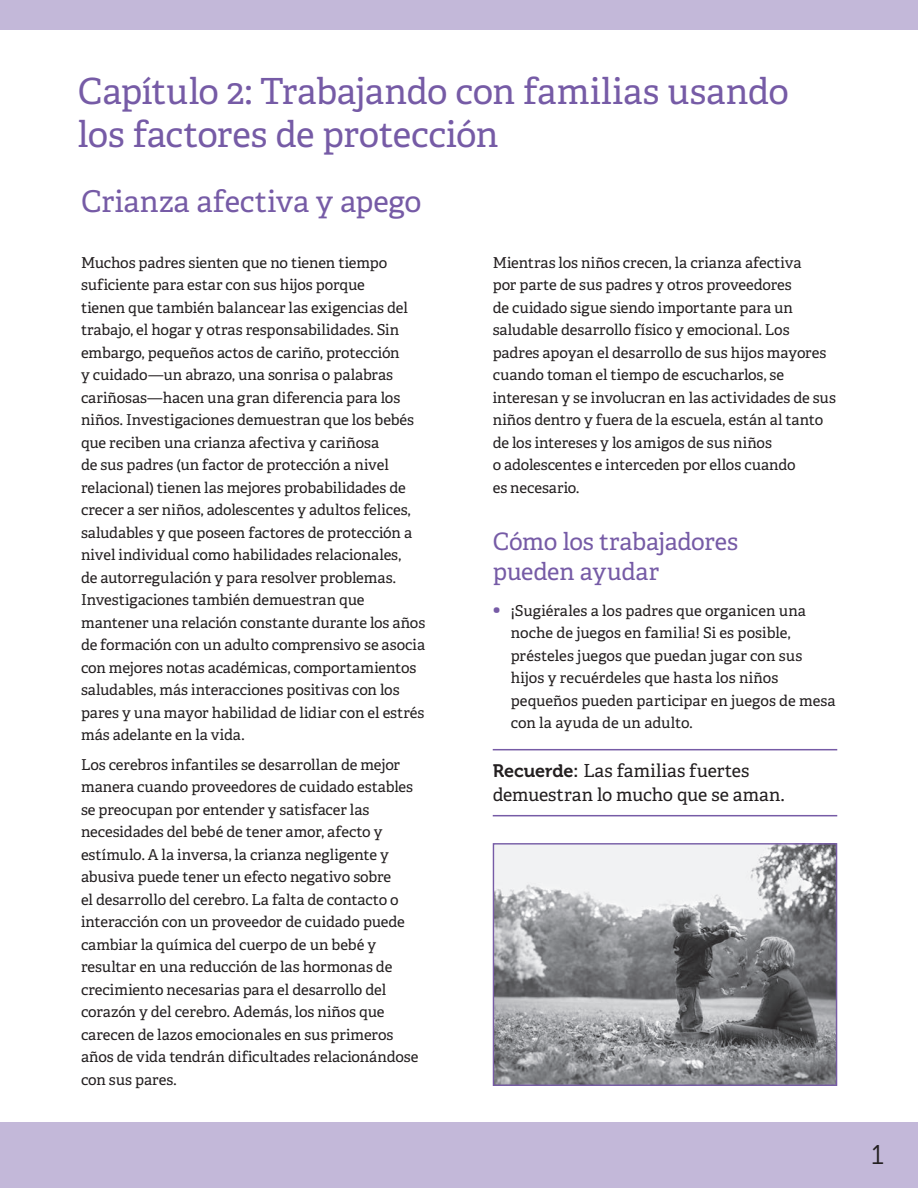
<style>
.page{position:relative;width:918px;height:1188px;background:#fff}
.page>*{position:absolute;margin:0;border:0;box-sizing:border-box;transform-origin:0 0}
.t1{font:36px/43.2px "Adelle";letter-spacing:-.015em;color:#765ba6}
.t2{font:30px "Adelle";color:#765ba6}
.t3{font:27px "Museo 300";color:#231f20}
.t4{font:24px/30px "Adelle";letter-spacing:-.015em;color:#765ba6}
.t5{font:18px/24px "Adelle";color:#231f20}
.t6{font:15px/22.5px "Adelle PE";letter-spacing:-.005em;color:#231f20}
.t7{font:15px/22.5px "Adelle";letter-spacing:.005em;color:#231f20}
.s1{font-size:21px;color:#765ba6}
.s2{font-family:"Museo 700"}
</style>
<div class="page">
<div style="left:0;top:1123px;width:918px;height:65px;background:#c3b8d9"></div>
<div style="left:1px;top:0;width:917px;height:29px;background:#c3b8d9"></div>
<svg style="left:0;top:0;width:1px;height:29px"></svg>
<img style="left:495px;top:845px;width:340px;height:239px">
<div style="left:493px;top:843px;width:344px;height:243px;border:1px solid #765ba6"></div>
<hr style="left:493px;top:749px;width:344px;height:1px;background:#765ba6">
<hr style="left:493px;top:815px;width:344px;height:1px;background:#765ba6">
<h1 class="t1" style="left:78px;top:70px;width:712px">Capítulo 2: Trabajando con familias usando los factores de protección</h1>
<h2 class="t2" style="left:81px;top:183px;width:342px">Crianza afectiva y apego</h2>
<p class="t6" style="left:81px;top:251px;width:346px">Muchos padres sienten que no tienen tiempo suficiente para estar con sus hijos porque<br>tienen que también balancear las exigencias del trabajo, el hogar y otras responsabilidades. Sin embargo, pequeños actos de cariño, protección<br>y cuidado—un abrazo, una sonrisa o palabras cariñosas—hacen una gran diferencia para los niños. Investigaciones demuestran que los bebés que reciben una crianza afectiva y cariñosa<br>de sus padres (un factor de protección a nivel relacional) tienen las mejores probabilidades de crecer a ser niños, adolescentes y adultos felices, saludables y que poseen factores de protección a nivel individual como habilidades relacionales,<br>de autorregulación y para resolver problemas.<br>Investigaciones también demuestran que mantener una relación constante durante los años de formación con un adulto comprensivo se asocia con mejores notas académicas, comportamientos saludables, más interacciones positivas con los pares y una mayor habilidad de lidiar con el estrés más adelante en la vida.</p>
<p class="t6" style="left:81px;top:752px;width:339px">Los cerebros infantiles se desarrollan de mejor manera cuando proveedores de cuidado estables se preocupan por entender y satisfacer las necesidades del bebé de tener amor, afecto y estímulo. A la inversa, la crianza negligente y abusiva puede tener un efecto negativo sobre<br>el desarrollo del cerebro. La falta de contacto o interacción con un proveedor de cuidado puede cambiar la química del cuerpo de un bebé y resultar en una reducción de las hormonas de crecimiento necesarias para el desarrollo del corazón y del cerebro. Además, los niños que carecen de lazos emocionales en sus primeros años de vida tendrán dificultades relacionándose con sus pares.</p>
<p class="t6" style="left:493px;top:251px;width:345px">Mientras los niños crecen, la crianza afectiva<br>por parte de sus padres y otros proveedores<br>de cuidado sigue siendo importante para un saludable desarrollo físico y emocional. Los padres apoyan el desarrollo de sus hijos mayores cuando toman el tiempo de escucharlos, se interesan y se involucran en las actividades de sus niños dentro y fuera de la escuela, están al tanto de los intereses y los amigos de sus niños<br>o adolescentes e interceden por ellos cuando<br>es necesario.</p>
<h3 class="t4" style="left:493px;top:527px;width:247px">Cómo los trabajadores pueden ayudar</h3>
<p class="t7" style="left:511px;top:599px;width:326px;text-indent:-18px"><span class="s1">•</span> ¡Sugiérales a los padres que organicen una noche de juegos en familia! Si es posible, présteles juegos que puedan jugar con sus hijos y recuérdeles que hasta los niños pequeños pueden participar en juegos de mesa con la ayuda de un adulto.</p>
<p class="t5" style="left:493px;top:759px;width:293px"><span class="s2">Recuerde:</span> Las familias fuertes demuestran lo mucho que se aman.</p>
<h3 class="t3" style="left:871px;top:1140px;width:14px">1</h3>
</div>
